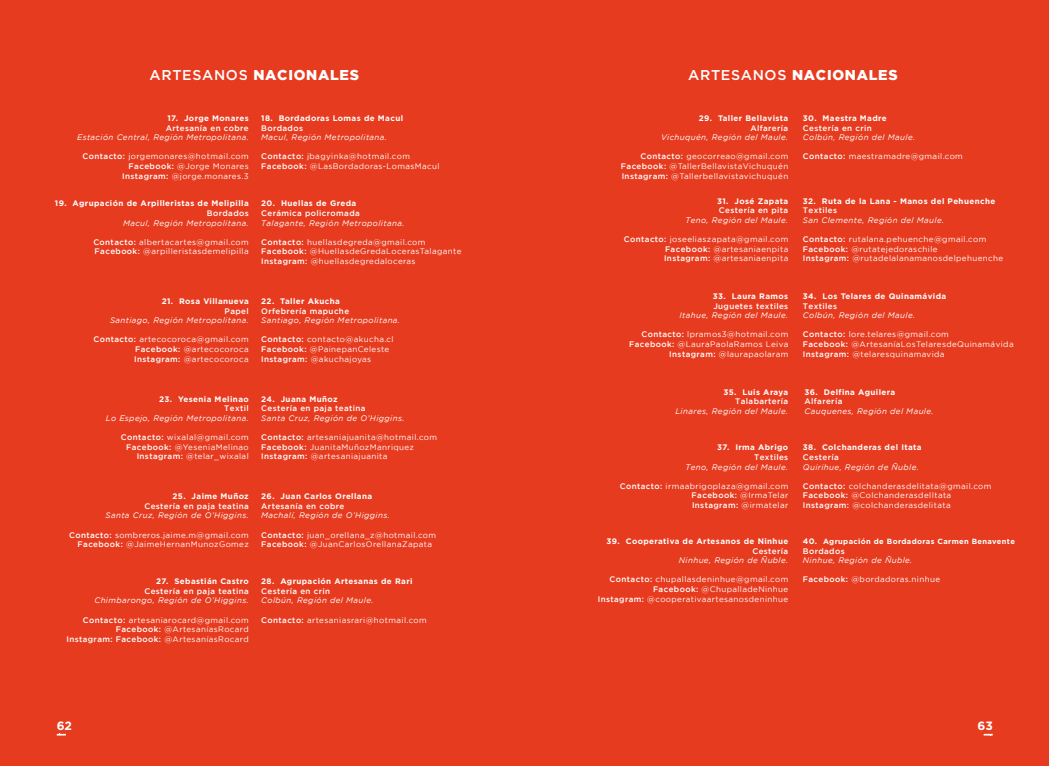
<style>
.page{position:relative;width:1049px;height:766px;background:#fff}
.page>*{position:absolute;margin:0;border:0;box-sizing:border-box;transform-origin:0 0}
.t1{font:900 14.2px "Gotham";letter-spacing:.05em;color:#fff}
.t2{font:700 12px "Gotham";color:#fff}
.t3{font:8px/9.6px "Gotham";letter-spacing:.05em;color:#fff}
.t4{font:italic 8px "Gotham";letter-spacing:.05em;color:#fff}
.t5{font:700 8px "Gotham";letter-spacing:.05em;color:#fff}
.t6{font:500 8px "Gotham";letter-spacing:.05em;color:#fff}
.t7{font:700 7.5px "Gotham";letter-spacing:.05em;color:#fff}
.s1{font-weight:500}
.s2{font-size:8px}
</style>
<div class="page">
<div style="left:0;top:0;width:1049px;height:765px;background:#e73b1f"></div>
<svg style="left:57px;top:733px;width:9px;height:3px"></svg>
<svg style="left:983px;top:733px;width:10px;height:3px"></svg>
<h1 class="t1" style="left:149px;top:69px;width:211px"><span class="s1">ARTESANOS</span> NACIONALES</h1>
<p class="t5" style="left:167px;top:113px;width:83px">17. Jorge Monares</p>
<p class="t6" style="left:166px;top:125px;width:85px">Artesanía en cobre</p>
<p class="t4" style="left:77px;top:134px;width:173px">Estación Central, Región Metropolitana.</p>
<p class="t3" style="left:83px;top:152px;width:168px;text-align:right"><span class="s1">Contacto:</span> jorgemonares@hotmail.com<br><span class="s1">Facebook:</span> @Jorge Monares<br><span class="s1">Instagram:</span> @jorge.monares.3</p>
<p class="t5" style="left:55px;top:199px;width:195px">19. Agrupación de Arpilleristas de Melipilla</p>
<p class="t6" style="left:207px;top:210px;width:43px">Bordados</p>
<p class="t4" style="left:123px;top:220px;width:127px">Macul, Región Metropolitana.</p>
<p class="t3" style="left:93px;top:237px;width:157px"><span class="s1">Contacto:</span> albertacartes@gmail.com<br><span class="s1">Facebook:</span> @arpilleristasdemelipilla</p>
<p class="t5" style="left:162px;top:296px;width:89px">21. Rosa Villanueva</p>
<p class="t6" style="left:225px;top:307px;width:26px">Papel</p>
<p class="t4" style="left:110px;top:317px;width:140px">Santiago, Región Metropolitana.</p>
<p class="t3" style="left:134px;top:335px;width:116px;text-align:justify;text-indent:-41px"><span class="s1">Contacto:</span> artecocoroca@gmail.com <span class="s1">Facebook:</span> @artecocoroca <span class="s1">Instagram:</span> @artecocoroca</p>
<p class="t5" style="left:159px;top:394px;width:91px">23. Yesenia Melinao</p>
<p class="t6" style="left:224px;top:405px;width:26px">Textil</p>
<p class="t4" style="left:106px;top:415px;width:144px">Lo Espejo, Región Metropolitana.</p>
<p class="t3" style="left:121px;top:432px;width:129px;text-align:right"><span class="s1">Contacto:</span> wixalal@gmail.com<br><span class="s1">Facebook:</span> @YeseniaMelinao<br><span class="s1">Instagram:</span> @telar_wixalal</p>
<p class="t5" style="left:172px;top:491px;width:78px">25. Jaime Muñoz</p>
<p class="t6" style="left:144px;top:502px;width:106px">Cestería en paja teatina</p>
<p class="t4" style="left:106px;top:512px;width:145px">Santa Cruz, Región de O’Higgins.</p>
<p class="t3" style="left:69px;top:530px;width:181px;text-align:right"><span class="s1">Contacto:</span> sombreros.jaime.m@gmail.com<br><span class="s1">Facebook:</span> @JaimeHernanMunozGomez</p>
<p class="t5" style="left:156px;top:576px;width:94px">27. Sebastián Castro</p>
<p class="t6" style="left:144px;top:587px;width:106px">Cestería en paja teatina</p>
<p class="t4" style="left:94px;top:597px;width:156px">Chimbarongo, Región de O’Higgins.</p>
<p class="t3" style="left:66px;top:615px;width:184px;text-align:right"><span class="s1">Contacto:</span> artesaniarocard@gmail.com<br><span class="s1">Facebook:</span> @ArtesaníasRocard<br><span class="s1">Instagram: Facebook:</span> @ArtesaníasRocard</p>
<p class="t5" style="left:261px;top:113px;width:143px">18. Bordadoras Lomas de Macul</p>
<p class="t6" style="left:261px;top:125px;width:43px">Bordados</p>
<p class="t4" style="left:261px;top:134px;width:127px">Macul, Región Metropolitana.</p>
<p class="t3" style="left:261px;top:151px;width:180px"><span class="s1">Contacto:</span> jbagyinka@hotmail.com<br><span class="s1">Facebook:</span> @LasBordadoras-LomasMacul</p>
<p class="t5" style="left:261px;top:199px;width:96px">20. Huellas de Greda</p>
<p class="t6" style="left:261px;top:210px;width:100px">Cerámica policromada</p>
<p class="t4" style="left:261px;top:220px;width:145px">Talagante, Región Metropolitana.</p>
<p class="t3" style="left:261px;top:237px;width:202px"><span class="s1">Contacto:</span> huellasdegreda@gmail.com<br><span class="s1">Facebook:</span> @HuellasdeGredaLocerasTalagante<br><span class="s1">Instagram:</span> @huellasdegredaloceras</p>
<p class="t5" style="left:261px;top:296px;width:80px">22. Taller Akucha</p>
<p class="t6" style="left:261px;top:307px;width:89px">Orfebrería mapuche</p>
<p class="t4" style="left:261px;top:317px;width:140px">Santiago, Región Metropolitana.</p>
<p class="t3" style="left:261px;top:334px;width:134px"><span class="s1">Contacto:</span> contacto@akucha.cl<br><span class="s1">Facebook:</span> @PainepanCeleste<br><span class="s1">Instagram:</span> @akuchajoyas</p>
<p class="t5" style="left:261px;top:394px;width:78px">24. Juana Muñoz</p>
<p class="t6" style="left:261px;top:405px;width:106px">Cestería en paja teatina</p>
<p class="t4" style="left:261px;top:415px;width:145px">Santa Cruz, Región de O’Higgins.</p>
<p class="t3" style="left:261px;top:432px;width:177px"><span class="s1">Contacto:</span> artesaniajuanita@hotmail.com<br><span class="s1">Facebook:</span> JuanitaMuñozManriquez<br><span class="s1">Instagram:</span> @artesaniajuanita</p>
<p class="t5" style="left:261px;top:491px;width:112px">26. Juan Carlos Orellana</p>
<p class="t6" style="left:261px;top:502px;width:85px">Artesanía en cobre</p>
<p class="t4" style="left:261px;top:512px;width:130px">Machalí, Región de O’Higgins.</p>
<p class="t3" style="left:261px;top:530px;width:176px"><span class="s1">Contacto:</span> juan_orellana_z@hotmail.com<br><span class="s1">Facebook:</span> @JuanCarlosOrellanaZapata</p>
<p class="t5" style="left:261px;top:576px;width:153px">28. Agrupación Artesanas de Rari</p>
<p class="t6" style="left:261px;top:587px;width:70px">Cestería en crin</p>
<p class="t4" style="left:261px;top:597px;width:114px">Colbún, Región del Maule.</p>
<p class="t3" style="left:261px;top:615px;width:167px"><span class="s1">Contacto:</span> artesaniasrari@hotmail.com</p>
<h2 class="t2" style="left:57px;top:718px;width:17px">62</h2>
<h1 class="t1" style="left:688px;top:69px;width:211px"><span class="s1">ARTESANOS</span> NACIONALES</h1>
<p class="t5" style="left:699px;top:113px;width:91px">29. Taller Bellavista</p>
<p class="t6" style="left:750px;top:125px;width:39px">Alfarería</p>
<p class="t4" style="left:661px;top:134px;width:129px">Vichuquén, Región del Maule.</p>
<p class="t3" style="left:621px;top:152px;width:169px;text-align:justify;text-indent:20px"><span class="s1">Contacto:</span> geocorreao@gmail.com <span class="s1">Facebook:</span> @TallerBellavistaVichuquén <span class="s1">Instagram:</span> @Tallerbellavistavichuquén</p>
<p class="t5" style="left:717px;top:196px;width:73px">31. José Zapata</p>
<p class="t6" style="left:719px;top:207px;width:71px">Cestería en pita</p>
<p class="t4" style="left:685px;top:217px;width:104px">Teno, Región del Maule.</p>
<p class="t3" style="left:664px;top:234px;width:126px;text-align:justify;text-indent:-40px"><span class="s1">Contacto:</span> joseeliaszapata@gmail.com <span class="s1">Facebook:</span> @artesaniaenpita <span class="s1">Instagram:</span> @artesaniaenpita</p>
<p class="t5" style="left:713px;top:291px;width:77px">33. Laura Ramos</p>
<p class="t6" style="left:713px;top:302px;width:76px">Juguetes textiles</p>
<p class="t4" style="left:679px;top:312px;width:110px">Itahue, Región del Maule.</p>
<p class="t3" style="left:629px;top:330px;width:161px;text-align:right"><span class="s1">Contacto:</span> lpramos3@hotmail.com<br><span class="s1">Facebook:</span> @LauraPaolaRamos Leiva<br><span class="s1">Instagram:</span> @laurapaolaram</p>
<p class="t5" style="left:723px;top:387px;width:66px">35. Luis Araya</p>
<p class="t6" style="left:735px;top:398px;width:55px">Talabartería</p>
<p class="t4" style="left:675px;top:408px;width:114px">Linares, Región del Maule.</p>
<p class="t5" style="left:717px;top:442px;width:73px">37. Irma Abrigo</p>
<p class="t6" style="left:754px;top:454px;width:36px">Textiles</p>
<p class="t4" style="left:685px;top:463px;width:104px">Teno, Región del Maule.</p>
<p class="t3" style="left:692px;top:481px;width:98px;text-align:justify;text-indent:-72px"><span class="s1">Contacto:</span> irmaabrigoplaza@gmail.com <span class="s1">Facebook:</span> @IrmaTelar <span class="s1">Instagram:</span> @irmatelar</p>
<p class="t5" style="left:606px;top:536px;width:183px">39. Cooperativa de Artesanos de Ninhue</p>
<p class="t6" style="left:752px;top:547px;width:37px">Cestería</p>
<p class="t4" style="left:679px;top:557px;width:111px">Ninhue, Región de Ñuble.</p>
<p class="t3" style="left:598px;top:574px;width:192px;text-align:right"><span class="s1">Contacto:</span> chupallasdeninhue@gmail.com<br><span class="s1">Facebook:</span> @ChupalladeNinhue<br><span class="s1">Instagram:</span> @cooperativaartesanosdeninhue</p>
<p class="t5" style="left:803px;top:113px;width:85px">30. Maestra Madre</p>
<p class="t6" style="left:803px;top:125px;width:70px">Cestería en crin</p>
<p class="t4" style="left:803px;top:134px;width:114px">Colbún, Región del Maule.</p>
<p class="t3" style="left:803px;top:152px;width:161px"><span class="s1">Contacto:</span> maestramadre@gmail.com</p>
<p class="t5" style="left:803px;top:196px;width:194px">32. Ruta de la Lana - Manos del Pehuenche</p>
<p class="t6" style="left:803px;top:207px;width:36px">Textiles</p>
<p class="t4" style="left:803px;top:217px;width:143px">San Clemente, Región del Maule.</p>
<p class="t3" style="left:803px;top:234px;width:202px"><span class="s1">Contacto:</span> rutalana.pehuenche@gmail.com<br><span class="s1">Facebook:</span> @rutatejedoraschile<br><span class="s1">Instagram:</span> @rutadelalanamanosdelpehuenche</p>
<p class="t5" style="left:803px;top:291px;width:145px">34. Los Telares de Quinamávida</p>
<p class="t6" style="left:803px;top:302px;width:36px">Textiles</p>
<p class="t4" style="left:803px;top:312px;width:114px">Colbún, Región del Maule.</p>
<p class="t3" style="left:803px;top:330px;width:212px"><span class="s1">Contacto:</span> lore.telares@gmail.com<br><span class="s1">Facebook:</span> @ArtesaníaLosTelaresdeQuinamávida<br><span class="s1">Instagram:</span> @telaresquinamavida</p>
<p class="t5" style="left:804px;top:387px;width:92px">36. Delfina Aguilera</p>
<p class="t6" style="left:804px;top:398px;width:39px">Alfarería</p>
<p class="t4" style="left:804px;top:408px;width:131px">Cauquenes, Región del Maule.</p>
<p class="t5" style="left:803px;top:443px;width:120px">38. Colchanderas del Itata</p>
<p class="t6" style="left:803px;top:454px;width:37px">Cestería</p>
<p class="t4" style="left:803px;top:463px;width:117px">Quirihue, Región de Ñuble.</p>
<p class="t3" style="left:803px;top:481px;width:190px"><span class="s1">Contacto:</span> colchanderasdelitata@gmail.com<br><span class="s1">Facebook:</span> @ColchanderasdelItata<br><span class="s1">Instagram:</span> @colchanderasdelitata</p>
<p class="t7" style="left:803px;top:536px;width:214px"><span class="s2">40.</span> Agrupación de Bordadoras Carmen Benavente</p>
<p class="t6" style="left:803px;top:547px;width:43px">Bordados</p>
<p class="t4" style="left:803px;top:557px;width:111px">Ninhue, Región de Ñuble.</p>
<p class="t3" style="left:803px;top:574px;width:139px"><span class="s1">Facebook:</span> @bordadoras.ninhue</p>
<h2 class="t2" style="left:977px;top:718px;width:17px">63</h2>
</div>
